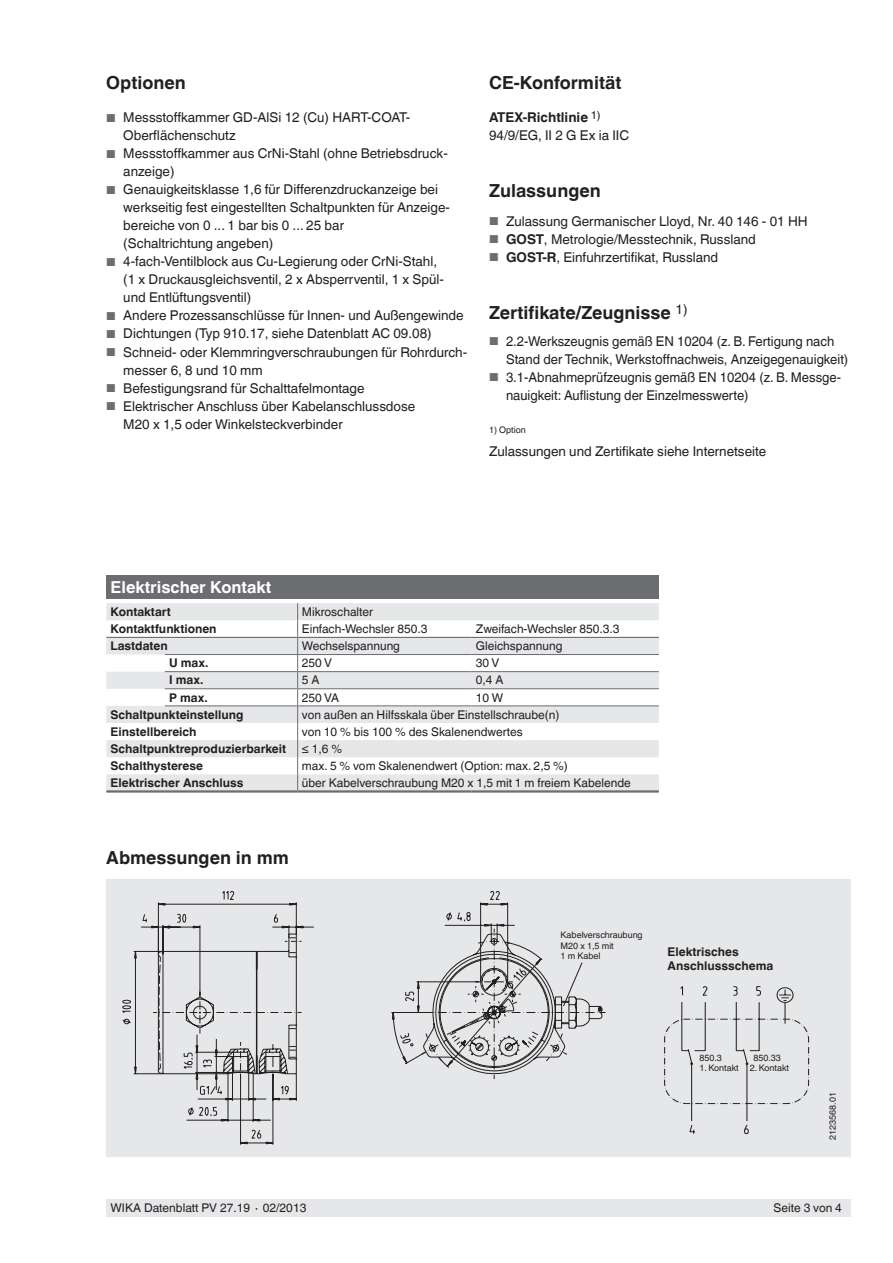
<style>
.page{position:relative;width:893px;height:1263px;background:#fff}
.page>*{position:absolute;margin:0;border:0;box-sizing:border-box;transform-origin:0 0}
.t1{font:700 18px "Helvetica World";color:#231f20}
.t2{font:700 16.5px "Helvetica World";color:#fff}
.t3{font:13.5px/18px "Helvetica World";color:#231f20}
.t4{font:12px "Helvetica World";color:#231f20}
.t5{font:700 12px/13.5px "Helvetica World";color:#231f20}
.t6{font:9px/10.5px "Helvetica World";color:#231f20}
.s1{font-size:11.55px;color:#6c6d70}
.s2{font-weight:700}
</style>
<div class="page">
<div style="left:106px;top:1199px;width:744px;height:17px;background:#e6e7e9"></div>
<div style="left:106px;top:879px;width:744px;height:278px;background:#e6e7e9"></div>
<svg style="left:122px;top:891px;width:192px;height:254px"></svg>
<svg style="left:391px;top:891px;width:215px;height:188px"></svg>
<svg style="left:664px;top:986px;width:145px;height:148px"></svg>
<div style="left:106px;top:575px;width:553px;height:24px;background:#6c6d70"></div>
<svg style="left:106px;top:603px;width:553px;height:187px;fill:#e6e7e9"></svg>
<svg style="left:297px;top:603px;width:1px;height:187px"></svg>
<hr style="left:165px;top:654px;width:133px;height:1px;background:#6c6d70">
<hr style="left:298px;top:654px;width:174px;height:1px;background:#6c6d70">
<hr style="left:472px;top:654px;width:187px;height:1px;background:#6c6d70">
<hr style="left:165px;top:671px;width:133px;height:1px;background:#6c6d70">
<hr style="left:298px;top:671px;width:174px;height:1px;background:#6c6d70">
<hr style="left:472px;top:671px;width:187px;height:1px;background:#6c6d70">
<hr style="left:165px;top:688px;width:133px;height:1px;background:#6c6d70">
<hr style="left:298px;top:688px;width:174px;height:1px;background:#6c6d70">
<hr style="left:472px;top:688px;width:187px;height:1px;background:#6c6d70">
<hr style="left:165px;top:705px;width:133px;height:1px;background:#6c6d70">
<hr style="left:298px;top:705px;width:174px;height:1px;background:#6c6d70">
<hr style="left:472px;top:705px;width:187px;height:1px;background:#6c6d70">
<hr style="left:106px;top:790px;width:59px;height:3px;background:#6c6d70">
<hr style="left:165px;top:790px;width:133px;height:3px;background:#6c6d70">
<hr style="left:298px;top:790px;width:174px;height:3px;background:#6c6d70">
<hr style="left:472px;top:790px;width:187px;height:3px;background:#6c6d70">
<hr style="left:106px;top:637px;width:59px;height:1px;background:#6c6d70">
<hr style="left:165px;top:637px;width:133px;height:1px;background:#6c6d70">
<hr style="left:298px;top:637px;width:174px;height:1px;background:#6c6d70">
<hr style="left:472px;top:637px;width:187px;height:1px;background:#6c6d70">
<h1 class="t1" style="left:106px;top:73px;width:81px">Optionen</h1>
<p class="t3" style="left:123px;top:109px;width:288px;text-indent:-17px"><span class="s1">■</span> Messstoffkammer GD-AlSi 12 (Cu) HART-COAT-<br>Oberflächenschutz</p>
<p class="t3" style="left:123px;top:145px;width:326px;text-indent:-17px"><span class="s1">■</span> Messstoffkammer aus CrNi-Stahl (ohne Betriebsdruck&shy;anzeige)</p>
<p class="t3" style="left:123px;top:181px;width:328px;text-indent:-17px"><span class="s1">■</span> Genauigkeitsklasse 1,6 für Differenzdruckanzeige bei werkseitig fest eingestellten Schaltpunkten für Anzeige&shy;bereiche von 0 ... 1 bar bis 0 ... 25 bar<br>(Schaltrichtung angeben)</p>
<p class="t3" style="left:123px;top:253px;width:322px;text-indent:-17px"><span class="s1">■</span> 4-fach-Ventilblock aus Cu-Legierung oder CrNi-Stahl, (1 x Druckausgleichsventil, 2 x Absperrventil, 1 x Spül&shy;und Entlüftungsventil)</p>
<p class="t3" style="left:106px;top:307px;width:359px"><span class="s1">■</span> Andere Prozessanschlüsse für Innen- und Außengewinde</p>
<p class="t3" style="left:106px;top:325px;width:327px"><span class="s1">■</span> Dichtungen (Typ 910.17, siehe Datenblatt AC 09.08)</p>
<p class="t3" style="left:123px;top:343px;width:345px;text-indent:-17px"><span class="s1">■</span> Schneid- oder Klemmringverschraubungen für Rohrdurch&shy;messer 6, 8 und 10 mm</p>
<p class="t3" style="left:106px;top:379px;width:260px"><span class="s1">■</span> Befestigungsrand für Schalttafelmontage</p>
<p class="t3" style="left:123px;top:397px;width:294px;text-indent:-17px"><span class="s1">■</span> Elektrischer Anschluss über Kabelanschlussdose<br>M20 x 1,5 oder Winkelsteckverbinder</p>
<h1 class="t1" style="left:489px;top:73px;width:134px">CE-Konformität</h1>
<p class="t3" style="left:489px;top:109px;width:142px"><span class="s2">ATEX-Richtlinie</span> <sup>1)<br></sup>94/9/EG, II 2 G Ex ia IIC</p>
<h1 class="t1" style="left:489px;top:181px;width:113px">Zulassungen</h1>
<p class="t3" style="left:489px;top:212px;width:320px"><span class="s1">■</span> Zulassung Germanischer Lloyd, Nr. 40 146 - 01 HH</p>
<p class="t3" style="left:489px;top:230px;width:268px"><span class="s1">■</span> <span class="s2">GOST</span>, Metrologie/Messtechnik, Russland</p>
<p class="t3" style="left:489px;top:248px;width:231px"><span class="s1">■</span> <span class="s2">GOST-R</span>, Einfuhrzertifikat, Russland</p>
<h1 class="t1" style="left:489px;top:302px;width:200px">Zertifikate/Zeugnisse <sup>1)</sup></h1>
<p class="t3" style="left:506px;top:332px;width:344px;text-indent:-17px"><span class="s1">■</span> 2.2-Werkszeugnis gemäß EN 10204 (z. B. Fertigung nach<br>Stand der Technik, Werkstoffnachweis, Anzeigegenauigkeit)</p>
<p class="t3" style="left:506px;top:368px;width:337px;text-indent:-17px"><span class="s1">■</span> 3.1-Abnahmeprüfzeugnis gemäß EN 10204 (z. B. Messge&shy;nauigkeit: Auflistung der Einzelmesswerte)</p>
<p class="t6" style="left:489px;top:425px;width:38px">1) Option</p>
<p class="t3" style="left:489px;top:442px;width:279px">Zulassungen und Zertifikate siehe Internetseite</p>
<p class="t2" style="left:111px;top:577px;width:162px">Elektrischer Kontakt</p>
<p class="t5" style="left:111px;top:605px;width:62px">Kontaktart</p>
<p class="t4" style="left:302px;top:605px;width:73px">Mikroschalter</p>
<p class="t5" style="left:111px;top:622px;width:108px">Kontaktfunktionen</p>
<p class="t4" style="left:302px;top:622px;width:127px">Einfach-Wechsler 850.3</p>
<p class="t4" style="left:476px;top:622px;width:145px">Zweifach-Wechsler 850.3.3</p>
<p class="t5" style="left:111px;top:639px;width:59px">Lastdaten</p>
<p class="t4" style="left:302px;top:639px;width:100px">Wechselspannung</p>
<p class="t4" style="left:476px;top:639px;width:88px">Gleichspannung</p>
<p class="t5" style="left:169px;top:656px;width:41px">U max.</p>
<p class="t4" style="left:302px;top:656px;width:32px">250 V</p>
<p class="t4" style="left:476px;top:656px;width:25px">30 V</p>
<p class="t5" style="left:169px;top:674px;width:36px">I max.</p>
<p class="t4" style="left:302px;top:673px;width:19px">5 A</p>
<p class="t4" style="left:476px;top:673px;width:29px">0,4 A</p>
<p class="t5" style="left:169px;top:691px;width:40px">P max.</p>
<p class="t4" style="left:302px;top:690px;width:39px">250 VA</p>
<p class="t4" style="left:476px;top:690px;width:29px">10 W</p>
<p class="t5" style="left:111px;top:708px;width:134px">Schaltpunkteinstellung</p>
<p class="t4" style="left:302px;top:707px;width:259px">von außen an Hilfsskala über Einstellschraube(n)</p>
<p class="t5" style="left:111px;top:725px;width:87px">Einstellbereich</p>
<p class="t4" style="left:302px;top:725px;width:222px">von 10 % bis 100 % des Skalenendwertes</p>
<p class="t5" style="left:111px;top:742px;width:177px">Schaltpunktreproduzierbarkeit</p>
<p class="t4" style="left:302px;top:742px;width:42px">≤ 1,6 %</p>
<p class="t5" style="left:111px;top:759px;width:94px">Schalthysterese</p>
<p class="t4" style="left:302px;top:759px;width:267px">max. 5 % vom Skalenendwert (Option: max. 2,5 %)</p>
<p class="t5" style="left:111px;top:776px;width:134px">Elektrischer Anschluss</p>
<p class="t4" style="left:302px;top:776px;width:330px">über Kabelverschraubung M20 x 1,5 mit 1 m freiem Kabelende</p>
<h1 class="t1" style="left:106px;top:847px;width:184px">Abmessungen in mm</h1>
<p class="t6" style="left:561px;top:930px;width:84px">Kabelverschraubung<br>M20 x 1,5 mit<br>1 m Kabel</p>
<p class="t5" style="left:668px;top:945px;width:107px">Elektrisches<br>Anschlussschema</p>
<p class="t6" style="left:699px;top:1052px;width:24px">850.3</p>
<p class="t6" style="left:753px;top:1052px;width:29px">850.33</p>
<p class="t6" style="left:699px;top:1063px;width:91px">1. Kontakt 2. Kontakt</p>
<p class="t6" style="left:827px;top:1140px;width:49px;rotate:-90deg">2123568.01</p>
<p class="t4" style="left:111px;top:1201px;width:197px">WIKA Datenblatt PV 27.19 ∙ 02/2013</p>
<p class="t4" style="left:773px;top:1201px;width:70px">Seite 3 von 4</p>
</div>
